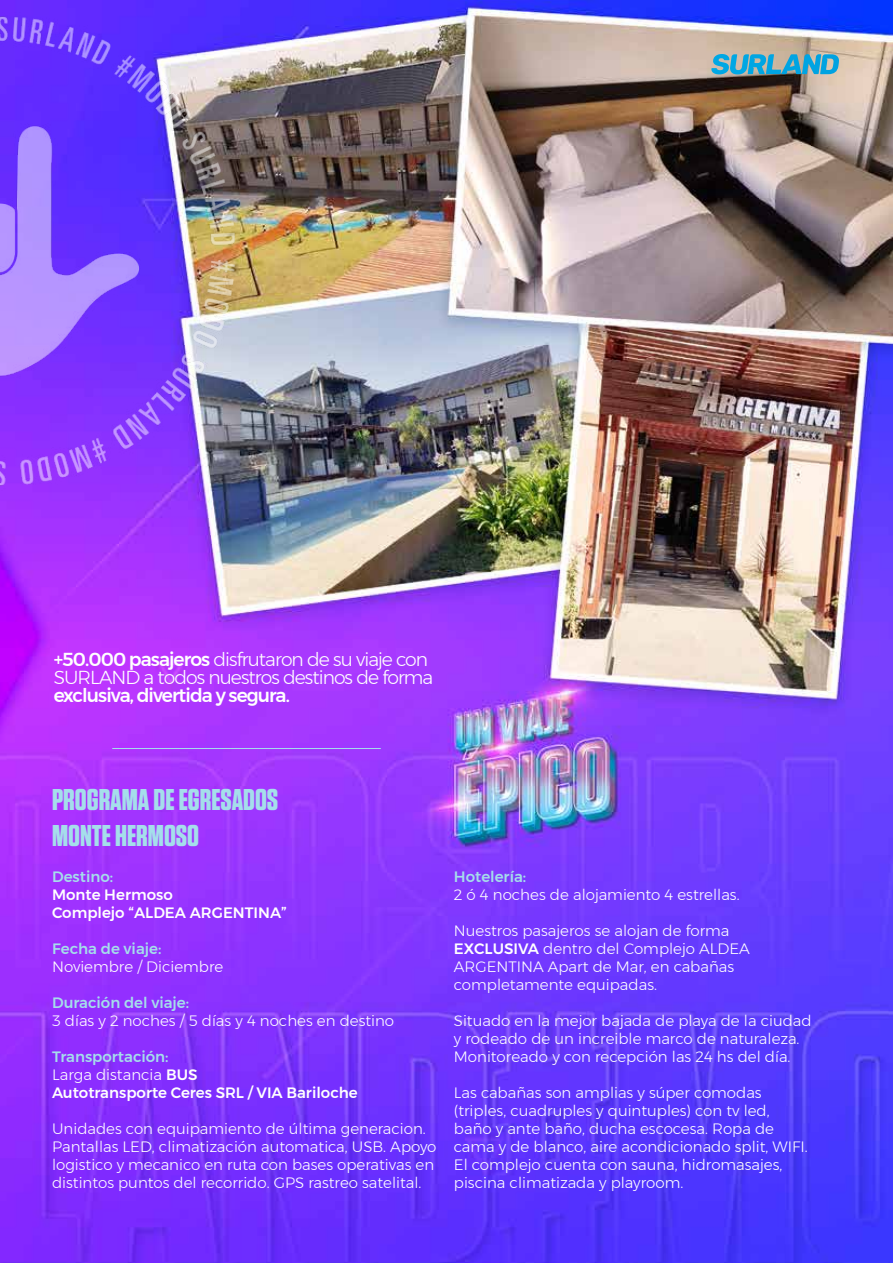
<style>
.page{position:relative;width:893px;height:1263px;background:#fff}
.page>*{position:absolute;margin:0;border:0;box-sizing:border-box;transform-origin:0 0}
.t1{font:700 30px/36px "Tungsten";color:#a5deeb}
.t2{font:300 18.75px/18px "Montserrat";letter-spacing:-.05em;color:#fff}
.t3{font:500 18.75px "Montserrat";letter-spacing:-.05em;color:#fff}
.t4{font:300 15px/18px "Montserrat";color:#fff}
.t5{font:500 15px/18px "Montserrat";color:#fff}
.t6{font:500 15px "Montserrat";color:#a5deeb}
.s1{font-weight:500}
.s2{color:#a5deeb}
.s3{font-weight:300}
</style>
<div class="page">
<img style="left:0;top:0;width:893px;height:1263px">
<svg style="left:711px;top:54px;width:110px;height:20px;background:#53abc7"></svg>
<hr style="left:112px;top:748px;width:269px;height:1px;background:#a5deeb">
<img style="left:0;top:13px;width:247px;height:478px">
<p class="t2" style="left:54px;top:650px;width:381px"><span class="s1">+50.000 pasajeros</span> disfrutaron de su viaje con<br>SURLAND a todos nuestros destinos de forma</p>
<p class="t3" style="left:54px;top:681px;width:238px">exclusiva, divertida y segura.</p>
<h1 class="t1" style="left:52px;top:782px;width:228px">PROGRAMA DE EGRESADOS<br>MONTE HERMOSO</h1>
<p class="t6" style="left:52px;top:865px;width:63px">Destino:</p>
<p class="t5" style="left:52px;top:886px;width:236px">Monte Hermoso<br>Complejo “ALDEA ARGENTINA”</p>
<p class="t6" style="left:52px;top:937px;width:111px">Fecha de viaje:</p>
<p class="t4" style="left:52px;top:957px;width:173px">Noviembre / Diciembre</p>
<p class="t6" style="left:52px;top:991px;width:139px">Duración del viaje:</p>
<p class="t4" style="left:52px;top:1011px;width:344px">3 días y 2 noches / 5 días y 4 noches en destino</p>
<p class="t5" style="left:52px;top:1048px;width:307px"><span class="s2">Transportación:<br></span><span class="s3">Larga distancia</span> BUS<br>Autotransporte Ceres SRL / VIA Bariloche</p>
<p class="t4" style="left:52px;top:1119px;width:386px">Unidades con equipamiento de última generacion.<br>Pantallas LED, climatización automatica, USB. Apoyo logistico y mecanico en ruta con bases operativas en distintos puntos del recorrido. GPS rastreo satelital.</p>
<p class="t6" style="left:454px;top:865px;width:74px">Hotelería:</p>
<p class="t4" style="left:454px;top:885px;width:287px">2 ó 4 noches de alojamiento 4 estrellas.</p>
<p class="t4" style="left:454px;top:921px;width:297px">Nuestros pasajeros se alojan de forma <span class="s1">EXCLUSIVA</span> dentro del Complejo ALDEA ARGENTINA Apart de Mar, en cabañas completamente equipadas.</p>
<p class="t4" style="left:454px;top:1011px;width:359px">Situado en la mejor bajada de playa de la ciudad y rodeado de un increible marco de naturaleza.<br>Monitoreado y con recepción las 24 hs del día.</p>
<p class="t4" style="left:454px;top:1083px;width:355px">Las cabañas son amplias y súper comodas (triples, cuadruples y quintuples) con tv led, baño y ante baño, ducha escocesa. Ropa de cama y de blanco, aire acondicionado split, WIFI.<br>El complejo cuenta con sauna, hidromasajes, piscina climatizada y playroom.</p>
</div>
